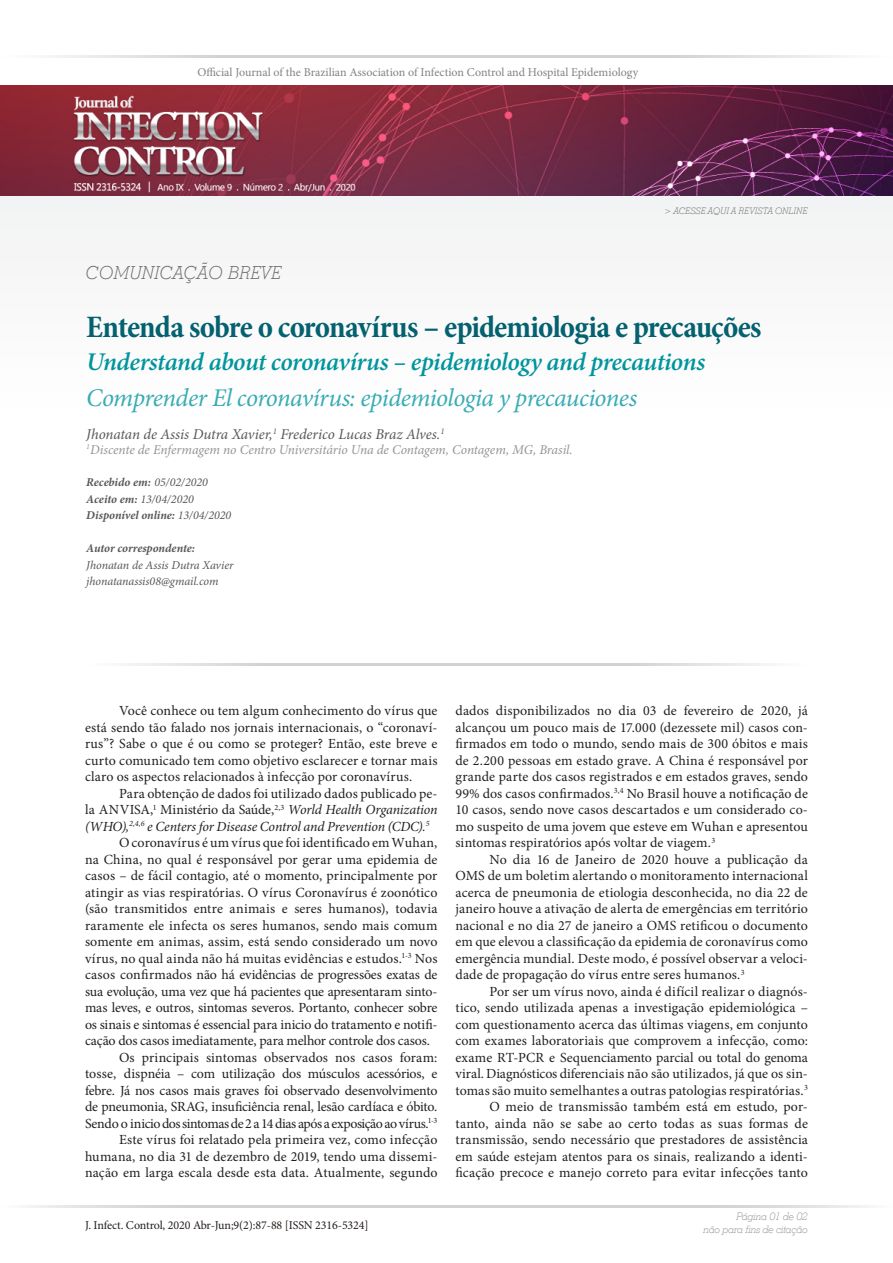
<style>
.page{position:relative;width:893px;height:1263px;background:#fff}
.page>*{position:absolute;margin:0;border:0;box-sizing:border-box;transform-origin:0 0}
.TITULO_OK{font:700 condensed 31.5px "Minion Pro";letter-spacing:-.03em;color:#036170}
.TITULO_INGLES{font:italic 600 25.5px "Minion Pro";letter-spacing:-.02em;color:#00959d}
.TITULO_OK-2{font:italic 25.5px "Minion Pro";letter-spacing:-.02em;color:#39acb4}
.TITULOS_CARTOLAS{font:italic 300 18px "Stymie BT";letter-spacing:.015em;color:#6c6d70}
.médico{font:italic 15px "Minion Pro";letter-spacing:-.01em;color:#57585a}
.texto_ok{font:13.95px/16.5px "Minion Pro";letter-spacing:.005em;color:#231f20;text-align:justify}
.médico_Instituição{font:italic 13.5px "Minion Pro";letter-spacing:-.01em;color:#939598}
.t1{font:12px "Minion Pro";color:#808285}
.médico-2{font:italic 12px "Minion Pro";letter-spacing:-.005em;color:#57585a}
.médico-3{font:italic 700 12px "Minion Pro";letter-spacing:-.005em;color:#57585a}
.t2{font:12px "Minion Pro";letter-spacing:-.01em;color:#241e1b}
.t3{font:italic 300 10.5px "Stymie BT";letter-spacing:-.03em;color:#939598}
.t4{font:italic 300 9px "Stymie BT";letter-spacing:.015em;color:#6c6d70}
.s1{font-style:italic;color:#fff}
.s2{font-style:italic;font-size:10.5px;color:#fff}
.s3{font-family:"Myriad Pro";font-style:italic;font-size:10.5px;color:#fff}
.s4{font-weight:400}
.s5{font-weight:700}
.s6{font-style:italic}
</style>
<div class="page">
<div style="left:0;top:85px;width:893px;height:333px;background:#f8f8f9"></div>
<hr style="left:0;top:55px;width:446px;height:3px;background:#d1d2d4">
<hr style="left:446px;top:55px;width:447px;height:3px;background:#d1d2d4">
<hr style="left:1px;top:1205px;width:446px;height:3px;background:#d1d2d4">
<hr style="left:447px;top:1205px;width:446px;height:3px;background:#d1d2d4">
<img style="left:0;top:85px;width:893px;height:111px">
<hr style="left:85px;top:663px;width:362px;height:3px;background:#d1d2d4">
<hr style="left:447px;top:663px;width:361px;height:3px;background:#d1d2d4">
<p class="t1" style="left:197px;top:64px;width:500px">Official Journal of the Brazilian Association of Infection Control and Hospital Epidemiology <span class="s1">P</span><span class="s2">rofessi</span><span class="s3">onals</span></p>
<p class="t4" style="left:664px;top:205px;width:145px">&gt; ACESSE AQUI A REVISTA ONLINE</p>
<p class="TITULOS_CARTOLAS" style="left:86px;top:262px;width:197px">COMUNICAÇÃO BREVE</p>
<p class="TITULO_OK" style="left:86px;top:305px;width:677px">Entenda sobre o coronavírus – epidemiologia e precauções</p>
<p class="TITULO_INGLES" style="left:86px;top:344px;width:620px">Understand about coronavírus – epidemiology and precautions</p>
<p class="TITULO_OK-2" style="left:86px;top:380px;width:553px">Comprender El coronavírus: epidemiologia y precauciones</p>
<p class="médico" style="left:86px;top:424px;width:360px">Jhonatan de Assis Dutra Xavier,<sup>1</sup> Frederico Lucas Braz Alves.<sup>1</sup></p>
<p class="médico_Instituição" style="left:86px;top:440px;width:488px"><sup>1</sup>Discente de Enfermagem no Centro Universitário Una de Contagem, Contagem, MG, Brasil.</p>
<p class="médico-3" style="left:86px;top:474px;width:123px">Recebido em: <span class="s4">05/02/2020</span></p>
<p class="médico-2" style="left:86px;top:491px;width:109px"><span class="s5">Aceito em:</span> 13/04/2020</p>
<p class="médico-3" style="left:86px;top:507px;width:147px">Disponível online: <span class="s4">13/04/2020</span></p>
<p class="médico-3" style="left:86px;top:540px;width:110px">Autor correspondente:</p>
<p class="médico-2" style="left:86px;top:557px;width:149px">Jhonatan de Assis Dutra Xavier</p>
<p class="médico-2" style="left:86px;top:573px;width:134px">jhonatanassis08@gmail.com</p>
<p class="texto_ok" style="left:85px;top:702px;width:354px;text-indent:34px">Você conhece ou tem algum conhecimento do vírus que está sendo tão falado nos jornais internacionais, o “coronaví&shy;rus”? Sabe o que é ou como se proteger? Então, este breve e curto comunicado tem como objetivo esclarecer e tornar mais claro os aspectos relacionados à infecção por coronavírus.</p>
<p class="texto_ok" style="left:85px;top:785px;width:354px;text-indent:34px">Para obtenção de dados foi utilizado dados publicado pe&shy;la ANVISA,<sup>1</sup> Ministério da Saúde,<sup>2,3</sup> <span class="s6">World Health Organization (WHO),</span><sup>2,4,6</sup> <span class="s6">e Centers for Disease Control and Prevention (CDC).</span><sup>5</sup></p>
<p class="texto_ok" style="left:85px;top:834px;width:354px;text-indent:34px">O coronavírus é um vírus que foi identificado em Wuhan, na China, no qual é responsável por gerar uma epidemia de casos – de fácil contagio, até o momento, principalmente por atingir as vias respiratórias. O vírus Coronavírus é zoonótico (são transmitidos entre animais e seres humanos), todavia raramente ele infecta os seres humanos, sendo mais comum somente em animas, assim, está sendo considerado um novo vírus, no qual ainda não há muitas evidências e estudos.<sup>1-3</sup> Nos casos confirmados não há evidências de progressões exatas de sua evolução, uma vez que há pacientes que apresentaram sinto&shy;mas leves, e outros, sintomas severos. Portanto, conhecer sobre os sinais e sintomas é essencial para inicio do tratamento e notifi&shy;cação dos casos imediatamente, para melhor controle dos casos.</p>
<p class="texto_ok" style="left:85px;top:1049px;width:354px;text-indent:34px">Os principais sintomas observados nos casos foram: tosse, dispnéia – com utilização dos músculos acessórios, e febre. Já nos casos mais graves foi observado desenvolvimento de pneumonia, SRAG, insuficiência renal, lesão cardíaca e óbito.<br>Sendo o inicio dos sintomas de 2 a 14 dias após a exposição ao vírus.<sup>1-3</sup></p>
<p class="texto_ok" style="left:85px;top:1131px;width:354px;text-indent:34px">Este vírus foi relatado pela primeira vez, como infecção humana, no dia 31 de dezembro de 2019, tendo uma dissemi&shy;nação em larga escala desde esta data. Atualmente, segundo</p>
<p class="t2" style="left:85px;top:1217px;width:285px">J. Infect. Control, 2020 Abr-Jun;9(2):87-88 [ISSN 2316-5324]</p>
<p class="texto_ok" style="left:455px;top:702px;width:354px">dados disponibilizados no dia 03 de fevereiro de 2020, já alcançou um pouco mais de 17.000 (dezessete mil) casos con&shy;firmados em todo o mundo, sendo mais de 300 óbitos e mais de 2.200 pessoas em estado grave. A China é responsável por grande parte dos casos registrados e em estados graves, sendo 99% dos casos confirmados.<sup>3,4</sup> No Brasil houve a notificação de 10 casos, sendo nove casos descartados e um considerado co&shy;mo suspeito de uma jovem que esteve em Wuhan e apresentou sintomas respiratórios após voltar de viagem.<sup>3</sup></p>
<p class="texto_ok" style="left:455px;top:851px;width:354px;text-indent:34px">No dia 16 de Janeiro de 2020 houve a publicação da OMS de um boletim alertando o monitoramento internacional acerca de pneumonia de etiologia desconhecida, no dia 22 de janeiro houve a ativação de alerta de emergências em território nacional e no dia 27 de janeiro a OMS retificou o documento em que elevou a classificação da epidemia de coronavírus como emergência mundial. Deste modo, é possível observar a veloci&shy;dade de propagação do vírus entre seres humanos.<sup>3</sup></p>
<p class="texto_ok" style="left:455px;top:983px;width:354px;text-indent:34px">Por ser um vírus novo, ainda é difícil realizar o diagnós&shy;tico, sendo utilizada apenas a investigação epidemiológica – com questionamento acerca das últimas viagens, em conjunto com exames laboratoriais que comprovem a infecção, como: exame RT-PCR e Sequenciamento parcial ou total do genoma viral. Diagnósticos diferenciais não são utilizados, já que os sin&shy;tomas são muito semelhantes a outras patologias respiratórias.<sup>3</sup></p>
<p class="texto_ok" style="left:455px;top:1098px;width:354px;text-indent:34px">O meio de transmissão também está em estudo, por&shy;tanto, ainda não se sabe ao certo todas as suas formas de transmissão, sendo necessário que prestadores de assistência em saúde estejam atentos para os sinais, realizando a identi&shy;ficação precoce e manejo correto para evitar infecções tanto</p>
<p class="t3" style="left:736px;top:1210px;width:73px">Página 01 de 02</p>
<p class="t3" style="left:704px;top:1222px;width:106px">não para fins de citação</p>
</div>
